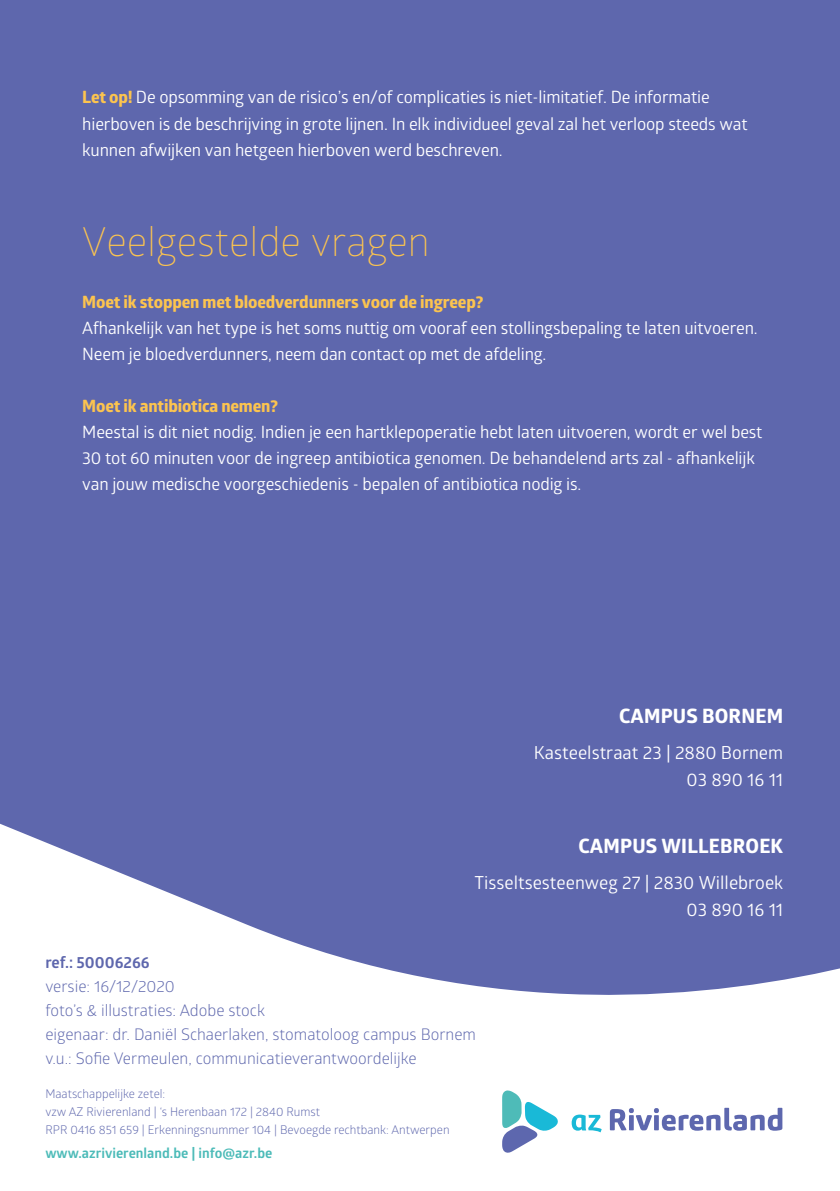
<style>
.page{position:relative;width:840px;height:1191px;background:#fff}
.page>*{position:absolute;margin:0;border:0;box-sizing:border-box;transform-origin:0 0}
.t1{font:300 40px "Glober";color:#fcc44f}
.t2{font:700 19.8px "Globerx";letter-spacing:.01em;color:#fff}
.t3{font:18px/27px "Glober";color:#fff;text-align:right}
.t4{font:17px/26px "Glober";letter-spacing:-.01em;color:#fff}
.t5{font:700 17px "Globerx";letter-spacing:-.01em;color:#fcc44f}
.t6{font:16px/24px "Glober";color:#5e67ad}
.t7{font:700 16px "Glober";color:#5e67ad}
.t8{font:700 14px "Glober";color:#4cbbb8}
.t9{font:12px/18px "Glober";color:#5e67ad}
.s1{font-family:"Globerx";font-weight:700;color:#fcc44f}
</style>
<div class="page">
<div style="left:0;top:0;width:839px;height:1191px;background:#5e67ad"></div>
<svg style="left:0;top:823px;width:839px;height:368px;fill:#fff"></svg>
<svg style="left:502px;top:1090px;width:55px;height:62px"></svg>
<svg style="left:571px;top:1114px;width:30px;height:18px"></svg>
<svg style="left:609px;top:1107px;width:173px;height:23px"></svg>
<p class="t4" style="left:82px;top:84px;width:666px"><span class="s1">Let op!</span> De opsomming van de risico’s en/of complicaties is niet-limitatief. De informatie hierboven is de beschrijving in grote lijnen. In elk individueel geval zal het verloop steeds wat kunnen afwijken van hetgeen hierboven werd beschreven.</p>
<h1 class="t1" style="left:82px;top:213px;width:349px">Veelgestelde vragen</h1>
<p class="t5" style="left:82px;top:289px;width:402px">Moet ik stoppen met bloedverdunners voor de ingreep?</p>
<p class="t4" style="left:82px;top:314px;width:676px">Afhankelijk van het type is het soms nuttig om vooraf een stollingsbepaling te laten uitvoeren.<br>Neem je bloedverdunners, neem dan contact op met de afdeling.</p>
<p class="t5" style="left:82px;top:393px;width:197px">Moet ik antibiotica nemen?</p>
<p class="t4" style="left:82px;top:418px;width:681px">Meestal is dit niet nodig. Indien je een hartklepoperatie hebt laten uitvoeren, wordt er wel best<br>30 tot 60 minuten voor de ingreep antibiotica genomen. De behandelend arts zal - afhankelijk van jouw medische voorgeschiedenis - bepalen of antibiotica nodig is.</p>
<p class="t2" style="left:618px;top:701px;width:165px">CAMPUS BORNEM</p>
<p class="t3" style="left:533px;top:738px;width:251px">Kasteelstraat 23 | 2880 Bornem<br>03 890 16 11</p>
<p class="t2" style="left:578px;top:831px;width:206px">CAMPUS WILLEBROEK</p>
<p class="t3" style="left:474px;top:868px;width:310px">Tisseltsesteenweg 27 | 2830 Willebroek<br>03 890 16 11</p>
<p class="t7" style="left:45px;top:951px;width:106px">ref.: 50006266</p>
<p class="t6" style="left:45px;top:973px;width:432px">versie: 16/12/2020<br>foto’s &amp; illustraties: Adobe stock<br>eigenaar: dr. Daniël Schaerlaken, stomatoloog campus Bornem v.u.: Sofie Vermeulen, communicatieverantwoordelijke</p>
<p class="t9" style="left:45px;top:1084px;width:405px">Maatschappelijke zetel:<br>vzw AZ Rivierenland | ‘s Herenbaan 172 | 2840 Rumst<br>RPR 0416 851 659 | Erkenningsnummer 104 | Bevoegde rechtbank: Antwerpen</p>
<p class="t8" style="left:45px;top:1143px;width:228px">www.azrivierenland.be | info@azr.be</p>
</div>
